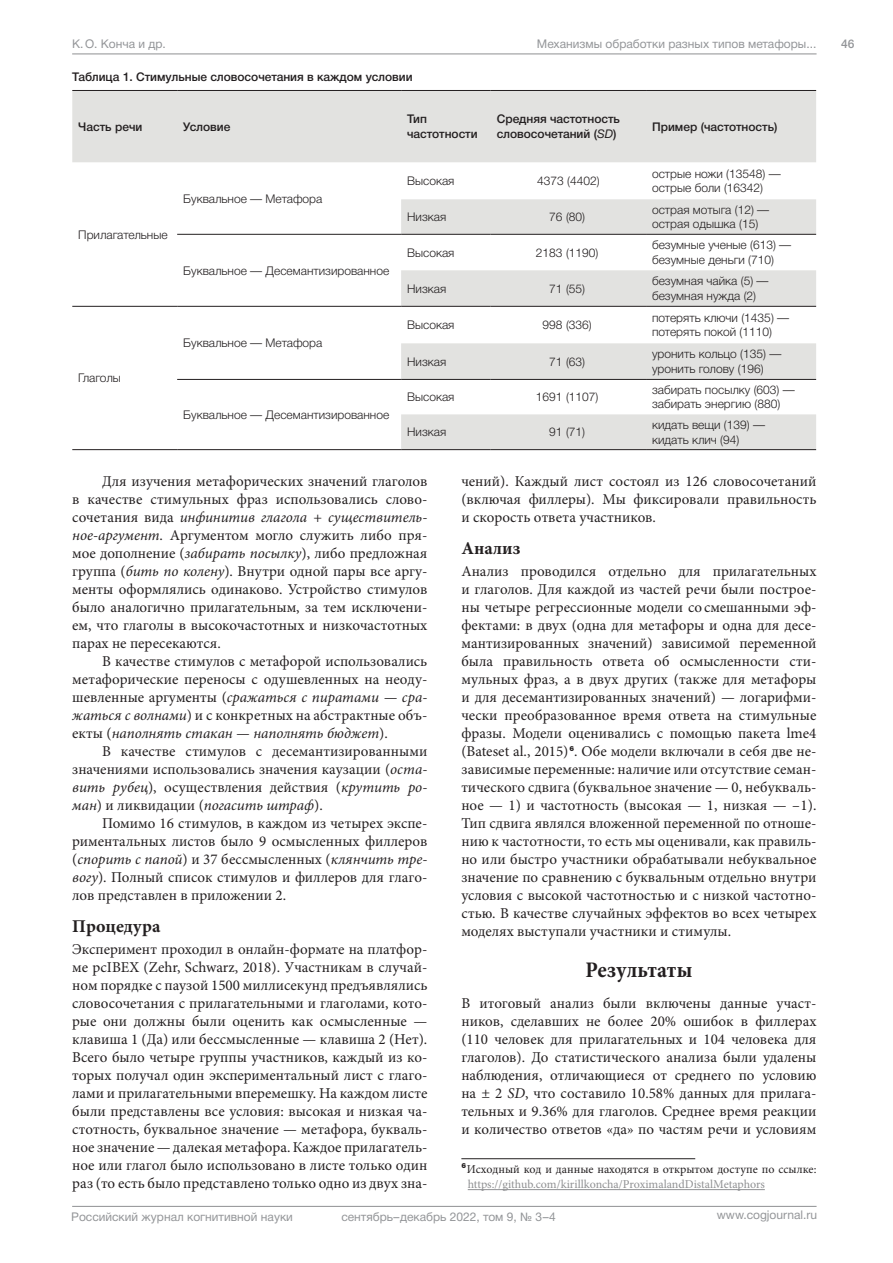
<style>
.page{position:relative;width:893px;height:1263px;background:#fff}
.page>*{position:absolute;margin:0;border:0;box-sizing:border-box;transform-origin:0 0}
.H1{font:700 condensed 22.5px "Minion Pro";letter-spacing:.01em;color:#231f20}
.H2{font:700 18px "Minion Pro";color:#231f20}
.first_RU{font:15px/18px "Minion Pro";color:#231f20;text-align:justify}
.main_RU{font:15px/18px "Minion Pro";color:#231f20;text-align:justify}
.table_head{font:300 12px/14.4px "Helvetica Neue Cyr";color:#231f20}
.t1{font:12px "Helvetica Neue Cyr";color:#939598}
.footnote_RU{font:12px/15px "Minion Pro";color:#8f9092}
.table_body{font:500 12px/14.4px "Helvetica Neue Cyr";color:#231f20}
.table_name{font:500 12px "Helvetica Neue Cyr";color:#231f20}
.t2{font:500 12px "Helvetica Neue Cyr";color:#939598}
.footnote_RU-2{font:900 7.05px "Helvetica Neue Cyr";color:#231f20}
.s1{font-weight:400;font-style:italic}
.s2{font-style:italic}
.s3{color:#231f20}
</style>
<div class="page">
<hr style="left:73px;top:54px;width:743px;height:1px;background:#8f9092">
<hr style="left:73px;top:1206px;width:743px;height:1px;background:#8f9092">
<hr style="left:461px;top:1158px;width:234px;height:1px;background:#231f20">
<hr style="left:468px;top:1189px;width:297px;height:1px;background:#8f9092">
<svg style="left:72px;top:91px;width:744px;height:358px"></svg>
<hr style="left:72px;top:90px;width:105px;height:1px;background:#231f20">
<hr style="left:177px;top:90px;width:224px;height:1px;background:#231f20">
<hr style="left:401px;top:90px;width:90px;height:1px;background:#231f20">
<hr style="left:491px;top:90px;width:155px;height:1px;background:#231f20">
<hr style="left:646px;top:90px;width:170px;height:1px;background:#231f20">
<hr style="left:177px;top:234px;width:224px;height:1px;background:#231f20">
<hr style="left:177px;top:306px;width:224px;height:1px;background:#231f20">
<hr style="left:177px;top:379px;width:224px;height:1px;background:#231f20">
<hr style="left:177px;top:449px;width:224px;height:1px;background:#231f20">
<hr style="left:401px;top:234px;width:90px;height:1px;background:#231f20">
<hr style="left:491px;top:234px;width:155px;height:1px;background:#231f20">
<hr style="left:646px;top:234px;width:170px;height:1px;background:#231f20">
<hr style="left:401px;top:306px;width:90px;height:1px;background:#231f20">
<hr style="left:491px;top:306px;width:155px;height:1px;background:#231f20">
<hr style="left:646px;top:306px;width:170px;height:1px;background:#231f20">
<hr style="left:401px;top:379px;width:90px;height:1px;background:#231f20">
<hr style="left:491px;top:379px;width:155px;height:1px;background:#231f20">
<hr style="left:646px;top:379px;width:170px;height:1px;background:#231f20">
<hr style="left:401px;top:449px;width:90px;height:1px;background:#231f20">
<hr style="left:491px;top:449px;width:155px;height:1px;background:#231f20">
<hr style="left:646px;top:449px;width:170px;height:1px;background:#231f20">
<hr style="left:72px;top:306px;width:105px;height:1px;background:#231f20">
<hr style="left:72px;top:449px;width:105px;height:1px;background:#231f20">
<p class="t1" style="left:72px;top:37px;width:95px">К.О. Конча и др.</p>
<p class="t1" style="left:537px;top:37px;width:281px">Механизмы обработки разных типов метафоры...</p>
<p class="t2" style="left:841px;top:37px;width:15px">46</p>
<p class="table_name" style="left:72px;top:70px;width:342px">Таблица 1. Стимульные словосочетания в каждом условии</p>
<p class="table_body" style="left:78px;top:119px;width:66px">Часть речи</p>
<p class="table_body" style="left:183px;top:119px;width:49px">Условие</p>
<p class="table_body" style="left:407px;top:112px;width:72px">Тип частотности</p>
<p class="table_body" style="left:497px;top:112px;width:125px">Средняя частотность словосочетаний (<span class="s1">SD</span>)</p>
<p class="table_body" style="left:652px;top:119px;width:127px">Пример (частотность)</p>
<p class="table_head" style="left:78px;top:227px;width:91px">Прилагательные</p>
<p class="table_head" style="left:183px;top:191px;width:141px">Буквальное — Метафора</p>
<p class="table_head" style="left:183px;top:263px;width:208px">Буквальное — Десемантизированное</p>
<p class="table_head" style="left:78px;top:371px;width:44px">Глаголы</p>
<p class="table_head" style="left:183px;top:336px;width:141px">Буквальное — Метафора</p>
<p class="table_head" style="left:183px;top:407px;width:208px">Буквальное — Десемантизированное</p>
<p class="table_head" style="left:407px;top:174px;width:49px">Высокая</p>
<p class="table_head" style="left:537px;top:174px;width:64px">4373 (4402)</p>
<p class="table_head" style="left:652px;top:167px;width:130px">острые ножи (13548) — острые боли (16342)</p>
<p class="table_head" style="left:407px;top:210px;width:41px">Низкая</p>
<p class="table_head" style="left:549px;top:210px;width:37px">76 (80)</p>
<p class="table_head" style="left:652px;top:203px;width:119px">острая мотыга (12) — острая одышка (15)</p>
<p class="table_head" style="left:407px;top:245px;width:49px">Высокая</p>
<p class="table_head" style="left:536px;top:245px;width:64px">2183 (1190)</p>
<p class="table_head" style="left:652px;top:238px;width:141px">безумные ученые (613) — безумные деньги (710)</p>
<p class="table_head" style="left:407px;top:281px;width:41px">Низкая</p>
<p class="table_head" style="left:549px;top:281px;width:37px">71 (55)</p>
<p class="table_head" style="left:652px;top:274px;width:118px">безумная чайка (5) — безумная нужда (2)</p>
<p class="table_head" style="left:407px;top:318px;width:49px">Высокая</p>
<p class="table_head" style="left:543px;top:318px;width:51px">998 (336)</p>
<p class="table_head" style="left:652px;top:311px;width:139px">потерять ключи (1435) — потерять покой (1110)</p>
<p class="table_head" style="left:407px;top:354px;width:41px">Низкая</p>
<p class="table_head" style="left:549px;top:354px;width:37px">71 (63)</p>
<p class="table_head" style="left:652px;top:347px;width:131px">уронить кольцо (135) — уронить голову (196)</p>
<p class="table_head" style="left:407px;top:390px;width:49px">Высокая</p>
<p class="table_head" style="left:536px;top:390px;width:64px">1691 (1107)</p>
<p class="table_head" style="left:652px;top:383px;width:144px">забирать посылку (603) — забирать энергию (880)</p>
<p class="table_head" style="left:407px;top:425px;width:41px">Низкая</p>
<p class="table_head" style="left:549px;top:425px;width:37px">91 (71)</p>
<p class="table_head" style="left:652px;top:418px;width:115px">кидать вещи (139) — кидать клич (94)</p>
<p class="main_RU" style="left:72px;top:473px;width:357px;text-indent:30px">Для изучения метафорических значений глаголов в качестве стимульных фраз использовались слово&shy;сочетания вида <span class="s2">инфинитив глагола + существитель&shy;ное-аргумент</span>. Аргументом могло служить либо пря&shy;мое дополнение (<span class="s2">забирать посылку</span>), либо предложная группа (<span class="s2">бить по колену</span>). Внутри одной пары все аргу&shy;менты оформлялись одинаково. Устройство стимулов было аналогично прилагательным, за тем исключени&shy;ем, что глаголы в высокочастотных и низкочастотных парах не пересекаются.</p>
<p class="main_RU" style="left:72px;top:653px;width:357px;text-indent:30px">В качестве стимулов с метафорой использовались метафорические переносы с одушевленных на неоду&shy;шевленные аргументы (<span class="s2">сражаться с пиратами — сра&shy;жаться с волнами</span>) и с конкретных на абстрактные объ&shy;екты (<span class="s2">наполнять стакан — наполнять бюджет</span>).</p>
<p class="main_RU" style="left:72px;top:743px;width:357px;text-indent:30px">В качестве стимулов с десемантизированными значениями использовались значения каузации (<span class="s2">оста&shy;вить рубец</span>), осуществления действия (<span class="s2">крутить ро&shy;ман</span>) и ликвидации (<span class="s2">погасить штраф</span>).</p>
<p class="main_RU" style="left:72px;top:815px;width:357px;text-indent:30px">Помимо 16 стимулов, в каждом из четырех экспе&shy;риментальных листов было 9 осмысленных филлеров (<span class="s2">спорить с папой</span>) и 37 бессмысленных (<span class="s2">клянчить тре&shy;вогу</span>). Полный список стимулов и филлеров для глаго&shy;лов представлен в приложении 2.</p>
<p class="H2" style="left:72px;top:913px;width:90px">Процедура</p>
<p class="first_RU" style="left:72px;top:941px;width:357px">Эксперимент проходил в онлайн-формате на платфор&shy;ме pcIBEX (Zehr, Schwarz, 2018). Участникам в случай&shy;ном порядке с паузой 1500 миллисекунд предъявлялись словосочетания с прилагательными и глаголами, кото&shy;рые они должны были оценить как осмысленные — клавиша 1 (Да) или бессмысленные — клавиша 2 (Нет).<br>Всего было четыре группы участников, каждый из ко&shy;торых получал один экспериментальный лист с глаго&shy;лами и прилагательными вперемешку. На каждом листе были представлены все условия: высокая и низкая ча&shy;стотность, буквальное значение — метафора, букваль&shy;ное значение — далекая метафора. Каждое прилагатель&shy;ное или глагол было использовано в листе только один раз (то есть было представлено только одно из двух зна-</p>
<p class="first_RU" style="left:461px;top:473px;width:357px">чений). Каждый лист состоял из 126 словосочетаний (включая филлеры). Мы фиксировали правильность и скорость ответа участников.</p>
<p class="H2" style="left:461px;top:535px;width:61px">Анализ</p>
<p class="first_RU" style="left:461px;top:563px;width:357px">Анализ проводился отдельно для прилагательных и глаголов. Для каждой из частей речи были построе&shy;ны четыре регрессионные модели сосмешанными эф&shy;фектами: в двух (одна для метафоры и одна для десе&shy;мантизированных значений) зависимой переменной была правильность ответа об осмысленности сти&shy;мульных фраз, а в двух других (также для метафоры и для десемантизированных значений) — логарифми&shy;чески преобразованное время ответа на стимульные фразы. Модели оценивались с помощью пакета lme4 (Bateset al., 2015)<sup>6</sup>. Обе модели включали в себя две не&shy;зависимые переменные: наличие или отсутствие семан&shy;тического сдвига (буквальное значение — 0, небукваль&shy;ное — 1) и частотность (высокая — 1, низкая — –1).<br>Тип сдвига являлся вложенной переменной по отноше&shy;нию к частотности, то есть мы оценивали, как правиль&shy;но или быстро участники обрабатывали небуквальное значение по сравнению с буквальным отдельно внутри условия с высокой частотностью и с низкой частотно&shy;стью. В качестве случайных эффектов во всех четырех моделях выступали участники и стимулы.</p>
<p class="H1" style="left:585px;top:954px;width:108px">Результаты</p>
<p class="first_RU" style="left:461px;top:995px;width:357px">В итоговый анализ были включены данные участ&shy;ников, сделавших не более 20% ошибок в филлерах (110 человек для прилагательных и 104 человека для глаголов). До статистического анализа были удалены наблюдения, отличающиеся от среднего по условию на ± 2 <span class="s2">SD</span>, что составило 10.58% данных для прилага&shy;тельных и 9.36% для глаголов. Среднее время реакции и количество ответов «да» по частям речи и условиям</p>
<p class="footnote_RU-2" style="left:461px;top:1161px;width:6px">6</p>
<p class="footnote_RU" style="left:467px;top:1162px;width:351px"><span class="s3">Исходный код и данные находятся в открытом доступе по ссылке: </span>https://github.com/kirillkoncha/ProximalandDistalMetaphors</p>
<p class="t1" style="left:71px;top:1210px;width:223px">Российский журнал когнитивной науки</p>
<p class="t1" style="left:341px;top:1210px;width:216px">сентябрь–декабрь 2022, том 9, № 3–4</p>
<p class="t1" style="left:717px;top:1208px;width:102px">www.cogjournal.ru</p>
</div>
